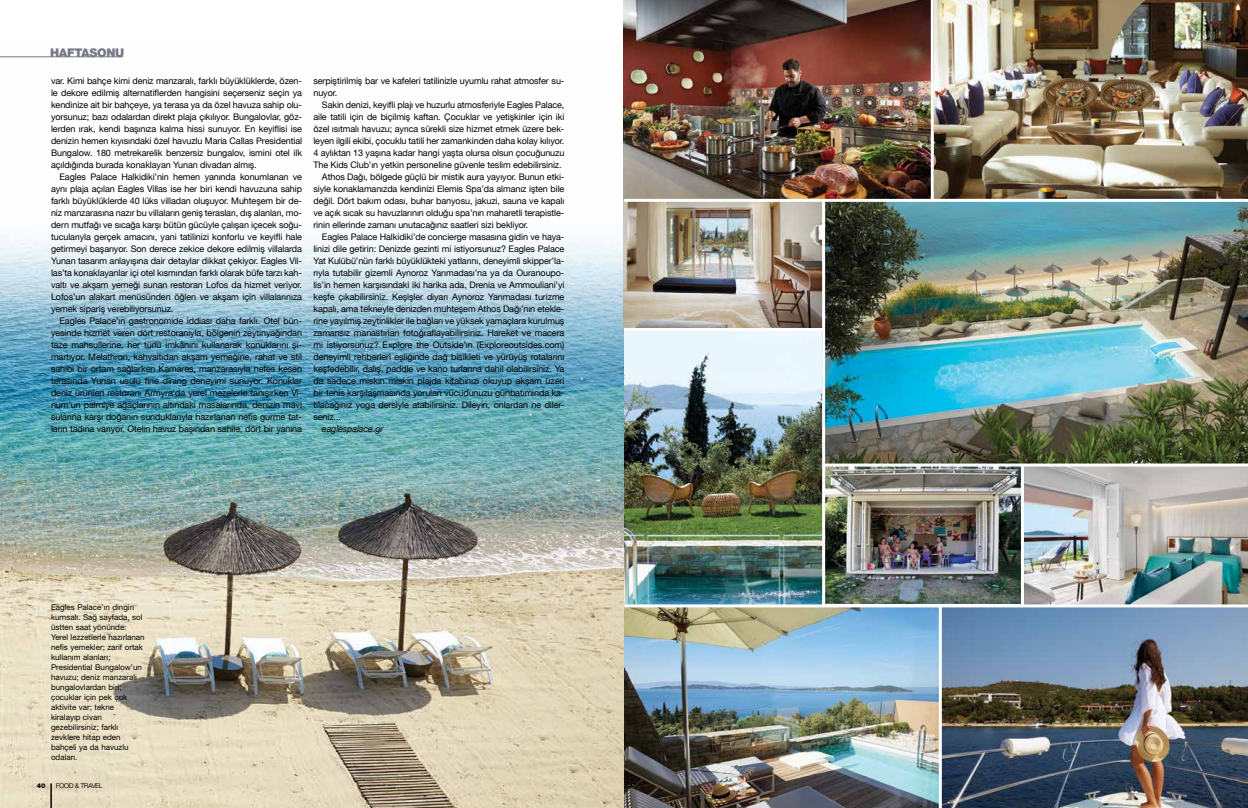
<style>
.page{position:relative;width:1248px;height:808px;background:#fff}
.page>*{position:absolute;margin:0;border:0;box-sizing:border-box;transform-origin:0 0}
.t1{font:900 12px "Helvetica Neue LT Std";letter-spacing:-.03em;color:#767a87}
.t2{font:9px/12px "Helvetica Neue LT Std";letter-spacing:-.01em;color:#000;text-align:justify}
.t3{font:italic 9px "Helvetica Neue LT Std";letter-spacing:-.01em;color:#000}
.t4{font:8px/10px "Helvetica Neue";color:#000}
.t5{font:100 6.5px "Helvetica Neue LT Std";color:#000}
.t6{font:900 6.5px "Helvetica Neue LT Std";color:#000}
</style>
<div class="page">
<img style="left:0;top:56px;width:624px;height:752px">
<img style="left:623px;top:200px;width:199px;height:405px">
<img style="left:624px;top:607px;width:314px;height:201px">
<img style="left:941px;top:607px;width:306px;height:201px">
<img style="left:1024px;top:466px;width:223px;height:138px">
<img style="left:825px;top:466px;width:195px;height:138px">
<img style="left:825px;top:202px;width:422px;height:261px">
<img style="left:933px;top:0;width:314px;height:199px">
<img style="left:623px;top:0;width:307px;height:200px">
<hr style="left:624px;top:199px;width:623px;height:3px;background:#fff">
<hr style="left:624px;top:604px;width:623px;height:3px;background:#fff">
<hr style="left:624px;top:328px;width:198px;height:3px;background:#fff">
<svg style="left:51px;top:783px;width:1px;height:25px"></svg>
<hr style="left:0;top:57px;width:123px;height:1px;background:#767a87">
<h1 class="t1" style="left:50px;top:45px;width:76px">HAFTASONU</h1>
<p class="t2" style="left:51px;top:75px;width:252px">var. Kimi bahçe kimi deniz manzaralı, farklı büyüklüklerde, özen&shy;le dekore edilmiş alternatiflerden hangisini seçerseniz seçin ya kendinize ait bir bahçeye, ya terasa ya da özel havuza sahip olu&shy;yorsunuz; bazı odalardan direkt plaja çıkılıyor. Bungalovlar, göz&shy;lerden ırak, kendi başınıza kalma hissi sunuyor. En keyiflisi ise denizin hemen kıyısındaki özel havuzlu Maria Callas Presidential Bungalow. 180 metrekarelik benzersiz bungalov, ismini otel ilk açıldığında burada konaklayan Yunan divadan almış.</p>
<p class="t2" style="left:51px;top:171px;width:252px;text-indent:9px">Eagles Palace Halkidiki’nin hemen yanında konumlanan ve aynı plaja açılan Eagles Villas ise her biri kendi havuzuna sahip farklı büyüklüklerde 40 lüks villadan oluşuyor. Muhteşem bir de&shy;niz manzarasına nazır bu villaların geniş terasları, dış alanları, mo&shy;dern mutfağı ve sıcağa karşı bütün gücüyle çalışan içecek soğu&shy;tucularıyla gerçek amacını, yani tatilinizi konforlu ve keyifli hale getirmeyi başarıyor. Son derece zekice dekore edilmiş villalarda Yunan tasarım anlayışına dair detaylar dikkat çekiyor. Eagles Vil&shy;las’ta konaklayanlar içi otel kısmından farklı olarak büfe tarzı kah&shy;valtı ve akşam yemeği sunan restoran Lofos da hizmet veriyor.<br>Lofos’un alakart menüsünden öğlen ve akşam için villalarınıza yemek sipariş verebiliyorsunuz.</p>
<p class="t2" style="left:51px;top:315px;width:252px;text-indent:9px">Eagles Palace’ın gastronomide iddiası daha farklı. Otel bün&shy;yesinde hizmet veren dört restoranıyla, bölgenin zeytinyağından taze mahsullerine, her türlü imkânını kullanarak konuklarını şı&shy;martıyor. Melathron, kahvaltıdan akşam yemeğine, rahat ve stil sahibi bir ortam sağlarken Kamares, manzarasıyla nefes kesen terasında Yunan usulü fine dining deneyimi sunuyor. Konuklar deniz ürünleri restoranı Armyra’da yerel mezelerle tanışırken Vi&shy;num’un palmiye ağaçlarının altındaki masalarında, denizin mavi sularına karşı doğanın sunduklarıyla hazırlanan nefis gurme tat&shy;ların tadına varıyor. Otelin havuz başından sahile, dört bir yanına</p>
<p class="t2" style="left:313px;top:75px;width:252px">serpiştirilmiş bar ve kafeleri tatilinizle uyumlu rahat atmosfer su&shy;nuyor.</p>
<p class="t2" style="left:322px;top:99px;width:244px">Sakin denizi, keyifli plajı ve huzurlu atmosferiyle Eagles Palace,</p>
<p class="t2" style="left:313px;top:111px;width:252px">aile tatili için de biçilmiş kaftan. Çocuklar ve yetişkinler için iki</p>
<p class="t2" style="left:313px;top:123px;width:252px">özel ısıtmalı havuzu; ayrıca sürekli size hizmet etmek üzere bek-</p>
<p class="t2" style="left:313px;top:135px;width:252px">leyen ilgili ekibi, çocuklu tatili her zamankinden daha kolay kılıyor.</p>
<p class="t2" style="left:313px;top:147px;width:252px">4 aylıktan 13 yaşına kadar hangi yaşta olursa olsun çocuğunuzu</p>
<p class="t2" style="left:313px;top:159px;width:250px">The Kids Club’ın yetkin personeline güvenle teslim edebilirsiniz.</p>
<p class="t2" style="left:322px;top:171px;width:244px">Athos Dağı, bölgede güçlü bir mistik aura yayıyor. Bunun etki-</p>
<p class="t2" style="left:313px;top:183px;width:252px">siyle konaklamanızda kendinizi Elemis Spa’da almanız işten bile</p>
<p class="t2" style="left:313px;top:195px;width:252px">değil. Dört bakım odası, buhar banyosu, jakuzi, sauna ve kapalı</p>
<p class="t2" style="left:313px;top:207px;width:252px">ve açık sıcak su havuzlarının olduğu spa’nın maharetli terapistle-</p>
<p class="t2" style="left:313px;top:219px;width:216px">rinin ellerinde zamanı unutacağınız saatleri sizi bekliyor.</p>
<p class="t2" style="left:322px;top:231px;width:244px">Eagles Palace Halkidiki’de concierge masasına gidin ve haya-</p>
<p class="t2" style="left:313px;top:243px;width:252px">linizi dile getirin: Denizde gezinti mi istiyorsunuz? Eagles Palace</p>
<p class="t2" style="left:313px;top:255px;width:252px">Yat Kulübü’nün farklı büyüklükteki yatlarını, deneyimli skipper’la-</p>
<p class="t2" style="left:313px;top:267px;width:252px">rıyla tutabilir gizemli Aynoroz Yarımadası’na ya da Ouranoupo-</p>
<p class="t2" style="left:313px;top:279px;width:252px">lis’in hemen karşısındaki iki harika ada, Drenia ve Ammouliani’yi</p>
<p class="t2" style="left:313px;top:291px;width:252px">keşfe çıkabilirsiniz. Keşişler diyarı Aynoroz Yarımadası turizme</p>
<p class="t2" style="left:313px;top:303px;width:252px">kapalı, ama tekneyle denizden muhteşem Athos Dağı’nın etekle-</p>
<p class="t2" style="left:313px;top:315px;width:252px">rine yayılmış zeytinlikler ile bağları ve yüksek yamaçlara kurulmuş</p>
<p class="t2" style="left:313px;top:327px;width:252px">zamansız manastırları fotoğraflayabilirsiniz. Hareket ve macera</p>
<p class="t2" style="left:313px;top:339px;width:252px">mı istiyorsunuz? Explore the Outside’ın (Exploreoutsides.com)</p>
<p class="t2" style="left:313px;top:351px;width:252px">deneyimli rehberleri eşliğinde dağ bisikleti ve yürüyüş rotalarını</p>
<p class="t2" style="left:313px;top:363px;width:252px">keşfedebilir, dalış, paddle ve kano turlarına dahil olabilirsiniz. Ya</p>
<p class="t2" style="left:313px;top:375px;width:252px">da sadece miskin miskin plajda kitabınızı okuyup akşam üzeri</p>
<p class="t2" style="left:313px;top:387px;width:252px">bir tenis karşılaşmasında yorulan vücudunuzu günbatımında ka-</p>
<p class="t2" style="left:313px;top:399px;width:252px">tılacağınız yoga dersiyle atabilirsiniz. Dileyin, onlardan ne diler-</p>
<p class="t2" style="left:313px;top:411px;width:29px">seniz...</p>
<p class="t3" style="left:322px;top:423px;width:63px">eaglespalace.gr</p>
<p class="t4" style="left:51px;top:602px;width:95px">Eagles Palace’ın dingin kumsalı. Sağ sayfada, sol üstten saat yönünde:<br>Yerel lezzetlerle hazırlanan nefis yemekler; zarif ortak kullanım alanları;<br>Presidential Bungalow’un havuzu; deniz manzaralı bungalovlardan biri; çocuklar için pek çok aktivite var; tekne kiralayıp civarı gezebilirsiniz; farklı zevklere hitap eden bahçeli ya da havuzlu odaları.</p>
<p class="t6" style="left:37px;top:782px;width:10px">40</p>
<p class="t5" style="left:56px;top:782px;width:9px">FOOOD</p>
<p class="t5" style="left:75px;top:782px;width:29px">&amp; TRAVEL</p>
</div>
